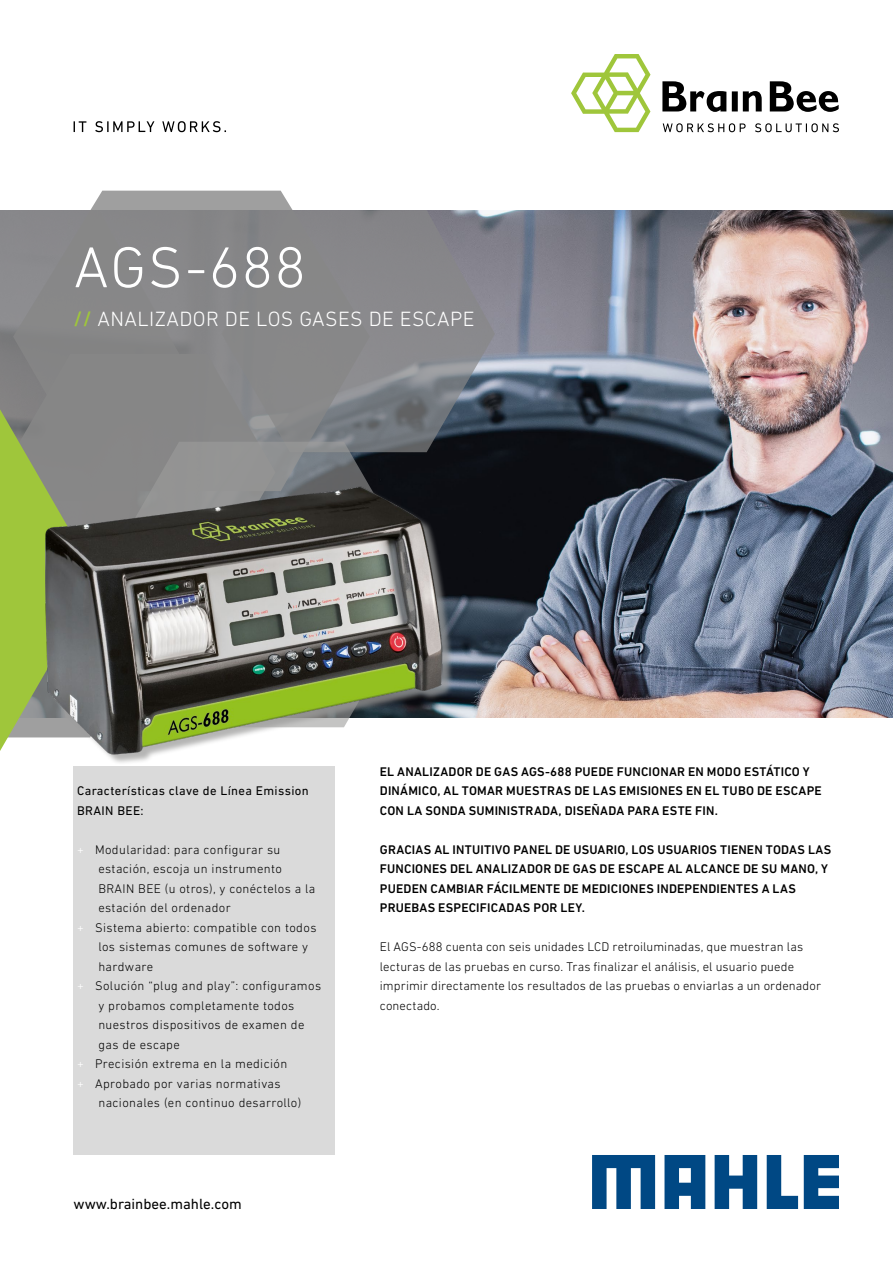
<style>
.page{position:relative;width:893px;height:1263px;background:#fff}
.page>*{position:absolute;margin:0;border:0;box-sizing:border-box;transform-origin:0 0}
.t1{font:300 58.5px "DIN Next LT Pro";letter-spacing:.03em;color:#fff}
.t2{font:300 21px "DIN Next LT Pro";letter-spacing:.02em;color:#fff}
.t3{font:15px "DIN Next LT Pro";color:#000}
.t4{font:300 12.75px "DIN Next LT Pro";letter-spacing:.03em;color:#000}
.t5{font:500 12.75px/19.5px "DIN Next LT Pro";letter-spacing:.015em;color:#000}
.t6{font:300 12.75px/19.5px "DIN Next LT Pro";letter-spacing:.01em;color:#000}
.t7{font:12.75px/19.5px "DIN Next LT Pro";letter-spacing:.03em;color:#000}
.s1{font-weight:500;color:#9fc63b}
.s2{color:#fff}
</style>
<div class="page">
<svg style="left:74px;top:121px;width:152px;height:11px"></svg>
<div style="left:732px;top:91px;width:6px;height:20px;background:#000"></div>
<svg style="left:743px;top:91px;width:19px;height:20px"></svg>
<svg style="left:770px;top:81px;width:69px;height:31px"></svg>
<svg style="left:662px;top:81px;width:64px;height:31px"></svg>
<svg style="left:663px;top:123px;width:83px;height:9px"></svg>
<svg style="left:755px;top:123px;width:84px;height:9px"></svg>
<svg style="left:571px;top:54px;width:79px;height:78px"></svg>
<svg style="left:592px;top:1155px;width:63px;height:54px"></svg>
<svg style="left:715px;top:1155px;width:42px;height:54px"></svg>
<svg style="left:767px;top:1155px;width:31px;height:54px"></svg>
<svg style="left:804px;top:1155px;width:35px;height:54px"></svg>
<svg style="left:664px;top:1155px;width:41px;height:54px"></svg>
<img style="left:426px;top:210px;width:467px;height:507px">
<svg style="left:90px;top:191px;width:203px;height:163px;fill:#88888a"></svg>
<svg style="left:222px;top:210px;width:273px;height:242px;fill:#878788"></svg>
<div style="left:181px;top:354px;width:94px;height:88px;background:#878788"></div>
<svg style="left:181px;top:442px;width:245px;height:12px;fill:#8f9192"></svg>
<div style="left:0;top:210px;width:181px;height:244px;background:#878788"></div>
<svg style="left:0;top:409px;width:139px;height:342px"></svg>
<img style="left:16px;top:454px;width:474px;height:331px">
<div style="left:74px;top:767px;width:261px;height:388px;background:#dadada"></div>
<h1 class="t1" style="left:74px;top:234px;width:234px">AGS-688</h1>
<h2 class="t2" style="left:74px;top:307px;width:402px"><span class="s1">//</span> ANALIZADOR DE LOS GASES DE ESCAPE</h2>
<p class="t7" style="left:77px;top:781px;width:233px">Características clave de Línea Emission<br>BRAIN BEE:</p>
<p class="t4" style="left:77px;top:842px;width:205px"><span class="s2">+</span> Modularidad: para configurar su</p>
<p class="t4" style="left:98px;top:861px;width:185px">estación, escoja un instrumento</p>
<p class="t4" style="left:98px;top:881px;width:219px">BRAIN BEE (u otros), y conéctelos a la</p>
<p class="t4" style="left:98px;top:900px;width:134px">estación del ordenador</p>
<p class="t4" style="left:77px;top:920px;width:241px"><span class="s2">+</span> Sistema abierto: compatible con todos</p>
<p class="t4" style="left:98px;top:939px;width:211px">los sistemas comunes de software y</p>
<p class="t4" style="left:98px;top:959px;width:56px">hardware</p>
<p class="t4" style="left:77px;top:978px;width:246px"><span class="s2">+</span> Solución “plug and play”: configuramos</p>
<p class="t4" style="left:98px;top:998px;width:197px">y probamos completamente todos</p>
<p class="t4" style="left:98px;top:1017px;width:208px">nuestros dispositivos de examen de</p>
<p class="t4" style="left:98px;top:1037px;width:83px">gas de escape</p>
<p class="t4" style="left:77px;top:1056px;width:212px"><span class="s2">+</span> Precisión extrema en la medición</p>
<p class="t4" style="left:77px;top:1076px;width:205px"><span class="s2">+</span> Aprobado por varias normativas</p>
<p class="t4" style="left:98px;top:1095px;width:204px">nacionales (en continuo desarrollo)</p>
<p class="t3" style="left:74px;top:1195px;width:170px">www.brainbee.mahle.com</p>
<p class="t5" style="left:380px;top:761px;width:443px">EL ANALIZADOR DE GAS AGS-688 PUEDE FUNCIONAR EN MODO ESTÁTICO Y<br>DINÁMICO, AL TOMAR MUESTRAS DE LAS EMISIONES EN EL TUBO DE ESCAPE<br>CON LA SONDA SUMINISTRADA, DISEÑADA PARA ESTE FIN.</p>
<p class="t5" style="left:380px;top:839px;width:453px">GRACIAS AL INTUITIVO PANEL DE USUARIO, LOS USUARIOS TIENEN TODAS LAS FUNCIONES DEL ANALIZADOR DE GAS DE ESCAPE AL ALCANCE DE SU MANO, Y PUEDEN CAMBIAR FÁCILMENTE DE MEDICIONES INDEPENDIENTES A LAS PRUEBAS ESPECIFICADAS POR LEY.</p>
<p class="t6" style="left:380px;top:937px;width:443px">El AGS-688 cuenta con seis unidades LCD retroiluminadas, que muestran las lecturas de las pruebas en curso. Tras finalizar el análisis, el usuario puede imprimir directamente los resultados de las pruebas o enviarlas a un ordenador conectado.</p>
</div>
